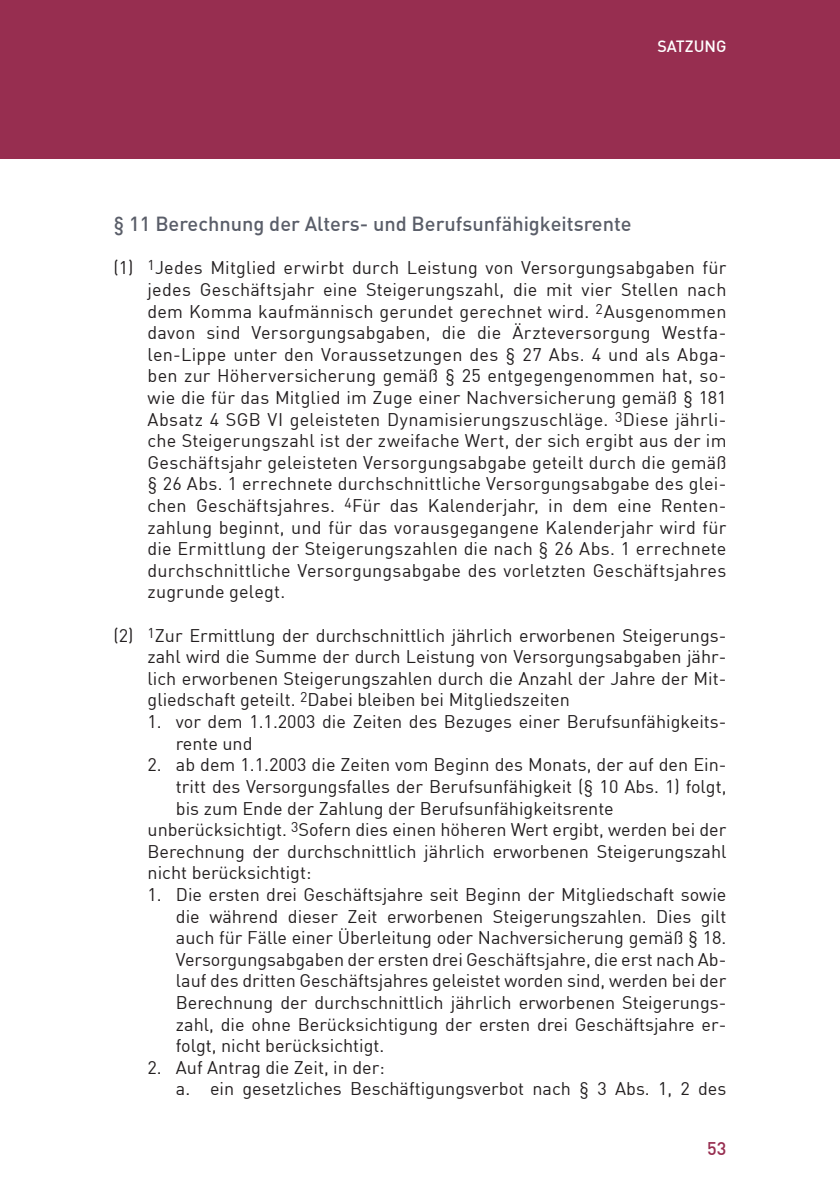
<style>
.page{position:relative;width:840px;height:1191px;background:#fff}
.page>*{position:absolute;margin:0;border:0;box-sizing:border-box;transform-origin:0 0}
.t1{font:500 20px "DIN";color:#5a5e69}
.t2{font:18px/21.6px "DIN";color:#231f20}
.t3{font:500 18px "DIN";color:#972e50}
.t4{font:500 16px "DIN";color:#fff}
</style>
<div class="page">
<div style="left:0;top:0;width:839px;height:159px;background:#972e50"></div>
<p class="t4" style="left:657px;top:36px;width:71px">SATZUNG</p>
<p class="t1" style="left:113px;top:211px;width:519px">§ 11 Berechnung der Alters- und Berufsunfähigkeitsrente</p>
<p class="t2" style="left:147px;top:257px;width:580px;text-indent:-34px">(1) <sup>1</sup>Jedes Mitglied erwirbt durch Leistung von Versorgungsabgaben für jedes Geschäftsjahr eine Steigerungszahl, die mit vier Stellen nach dem Komma kaufmännisch gerundet gerechnet wird. <sup>2</sup>Ausgenommen davon sind Versorgungsabgaben, die die Ärzteversorgung Westfa&shy;len-Lippe unter den Voraussetzungen des § 27 Abs. 4 und als Abga&shy;ben zur Höherversicherung gemäß § 25 entgegengenommen hat, so&shy;wie die für das Mitglied im Zuge einer Nachversicherung gemäß § 181<br>Absatz 4 SGB VI geleisteten Dynamisierungszuschläge. <sup>3</sup>Diese jährli&shy;che Steigerungszahl ist der zweifache Wert, der sich ergibt aus der im Geschäftsjahr geleisteten Versorgungsabgabe geteilt durch die gemäß § 26 Abs. 1 errechnete durchschnittliche Versorgungsabgabe des glei&shy;chen Geschäftsjahres. <sup>4</sup>Für das Kalenderjahr, in dem eine Renten-- zahlung beginnt, und für das vorausgegangene Kalenderjahr wird für die Ermittlung der Steigerungszahlen die nach § 26 Abs. 1 errechnete durchschnittliche Versorgungsabgabe des vorletzten Geschäftsjahres zugrunde gelegt.</p>
<p class="t2" style="left:147px;top:624px;width:580px;text-indent:-34px">(2) <sup>1</sup>Zur Ermittlung der durchschnittlich jährlich erworbenen Steigerungs&shy;zahl wird die Summe der durch Leistung von Versorgungsabgaben jähr&shy;lich erworbenen Steigerungszahlen durch die Anzahl der Jahre der Mit&shy;gliedschaft geteilt. <sup>2</sup>Dabei bleiben bei Mitgliedszeiten</p>
<p class="t2" style="left:176px;top:710px;width:549px;text-indent:-28px">1. vor dem 1.1.2003 die Zeiten des Bezuges einer Berufsunfähigkeits&shy;rente und</p>
<p class="t2" style="left:176px;top:753px;width:551px;text-align:justify;text-indent:-28px">2. ab dem 1.1.2003 die Zeiten vom Beginn des Monats, der auf den Ein&shy;tritt des Versorgungsfalles der Berufsunfähigkeit (§ 10 Abs. 1) folgt, bis zum Ende der Zahlung der Berufsunfähigkeitsrente</p>
<p class="t2" style="left:147px;top:818px;width:580px;text-align:justify">unberücksichtigt. <sup>3</sup>Sofern dies einen höheren Wert ergibt, werden bei der Berechnung der durchschnittlich jährlich erworbenen Steigerungszahl nicht berücksichtigt:</p>
<p class="t2" style="left:176px;top:883px;width:551px;text-indent:-28px">1. Die ersten drei Geschäftsjahre seit Beginn der Mitgliedschaft sowie die während dieser Zeit erworbenen Steigerungszahlen. Dies gilt auch für Fälle einer Überleitung oder Nachversicherung gemäß § 18.<br>Versorgungsabgaben der ersten drei Geschäftsjahre, die erst nach Ab&shy;lauf des dritten Geschäftsjahres geleistet worden sind, werden bei der Berechnung der durchschnittlich jährlich erworbenen Steigerungs&shy;zahl, die ohne Berücksichtigung der ersten drei Geschäftsjahre er&shy;folgt, nicht berücksichtigt.</p>
<p class="t2" style="left:147px;top:1056px;width:238px">2. Auf Antrag die Zeit, in der:</p>
<p class="t2" style="left:176px;top:1077px;width:551px">a. ein gesetzliches Beschäftigungsverbot nach § 3 Abs. 1, 2 des</p>
<p class="t3" style="left:706px;top:1137px;width:21px">53</p>
</div>
